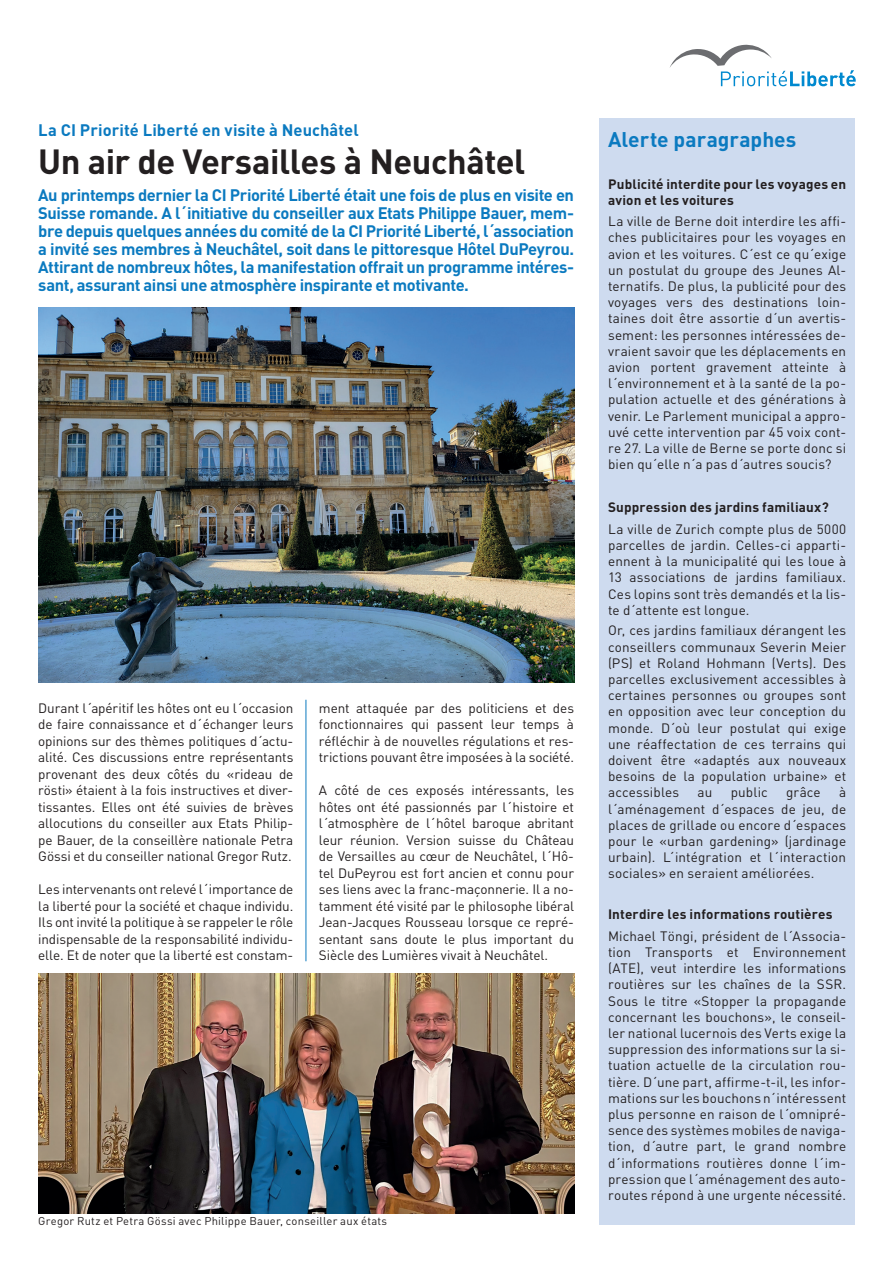
<style>
.page{position:relative;width:893px;height:1263px;background:#fff}
.page>*{position:absolute;margin:0;border:0;box-sizing:border-box;transform-origin:0 0}
.Titel_Artikel{font:700 34.5px "DIN Pro";letter-spacing:-.015em;color:#231f20}
.Editorial_Titel{font:700 21px "DIN Pro";color:#0b7ac0}
.Untertitel_Artikel{font:700 16.5px/18px "DIN Pro";letter-spacing:-.02em;color:#0b7ac0;text-align:justify}
.Untertitel_Artikel-2{font:700 16.5px "DIN Pro";letter-spacing:.005em;color:#0b7ac0}
.Grundtext_Editorial{font:13.5px/16.2px "DIN Pro";letter-spacing:.01em;color:#231f20;text-align:justify}
.Grundtext_Artikel{font:13.5px/16.5px "DIN Pro";letter-spacing:-.01em;color:#231f20;text-align:justify}
.Grundtext_Editorial-2{font:700 13.5px/16.2px "DIN Pro";letter-spacing:.01em;color:#231f20}
.Grundtext_Artikel-2{font:11.25px "DIN Pro";letter-spacing:.02em;color:#231f20}
</style>
<div class="page">
<hr style="left:306px;top:700px;width:1px;height:261px;background:#0b7ac0">
<div style="left:600px;top:118px;width:255px;height:1107px;background:#cedbef"></div>
<img style="left:38px;top:307px;width:536px;height:376px">
<img style="left:38px;top:973px;width:536px;height:240px">
<svg style="left:670px;top:45px;width:186px;height:41px"></svg>
<p class="Untertitel_Artikel-2" style="left:38px;top:119px;width:322px">La CI Priorité Liberté en visite à Neuchâtel</p>
<p class="Titel_Artikel" style="left:38px;top:138px;width:489px">Un air de Versailles à Neuchâtel</p>
<p class="Untertitel_Artikel" style="left:38px;top:185px;width:537px">Au printemps dernier la CI Priorité Liberté était une fois de plus en visite en Suisse romande. A l´initiative du conseiller aux Etats Philippe Bauer, mem&shy;bre depuis quelques années du comité de la CI Priorité Liberté, l´association a invité ses membres à Neuchâtel, soit dans le pittoresque Hôtel DuPeyrou.<br>Attirant de nombreux hôtes, la manifestation offrait un programme intéres&shy;sant, assurant ainsi une atmosphère inspirante et motivante.</p>
<p class="Grundtext_Artikel" style="left:38px;top:699px;width:257px">Durant l´apéritif les hôtes ont eu l´occasion de faire connaissance et d´échanger leurs opinions sur des thèmes politiques d´actu&shy;alité. Ces discussions entre représentants provenant des deux côtés du «rideau de rösti» étaient à la fois instructives et diver&shy;tissantes. Elles ont été suivies de brèves allocutions du conseiller aux Etats Philip&shy;pe Bauer, de la conseillère nationale Petra Gössi et du conseiller national Gregor Rutz.</p>
<p class="Grundtext_Artikel" style="left:38px;top:880px;width:257px">Les intervenants ont relevé l´importance de la liberté pour la société et chaque individu.<br>Ils ont invité la politique à se rappeler le rôle indispensable de la responsabilité individu&shy;elle. Et de noter que la liberté est constam-</p>
<p class="Grundtext_Artikel" style="left:319px;top:699px;width:257px">ment attaquée par des politiciens et des fonctionnaires qui passent leur temps à réfléchir à de nouvelles régulations et res&shy;trictions pouvant être imposées à la société.</p>
<p class="Grundtext_Artikel" style="left:319px;top:781px;width:257px">A côté de ces exposés intéressants, les hôtes ont été passionnés par l´histoire et l´atmosphère de l´hôtel baroque abritant leur réunion. Version suisse du Château de Versailles au cœur de Neuchâtel, l´Hô&shy;tel DuPeyrou est fort ancien et connu pour ses liens avec la franc-maçonnerie. Il a no&shy;tamment été visité par le philosophe libéral Jean-Jacques Rousseau lorsque ce repré&shy;sentant sans doute le plus important du Siècle des Lumières vivait à Neuchâtel.</p>
<p class="Grundtext_Artikel-2" style="left:38px;top:1213px;width:350px">Gregor Rutz et Petra Gössi avec Philippe Bauer, conseiller aux états</p>
<p class="Editorial_Titel" style="left:608px;top:125px;width:190px">Alerte paragraphes</p>
<p class="Grundtext_Editorial-2" style="left:608px;top:175px;width:240px">Publicité interdite pour les voyages en avion et les voitures</p>
<p class="Grundtext_Editorial" style="left:608px;top:213px;width:240px">La ville de Berne doit interdire les affi&shy;ches publicitaires pour les voyages en avion et les voitures. C´est ce qu´exige un postulat du groupe des Jeunes Al&shy;ternatifs. De plus, la publicité pour des voyages vers des destinations loin&shy;taines doit être assortie d´un avertis&shy;sement: les personnes intéressées de&shy;vraient savoir que les déplacements en avion portent gravement atteinte à l´environnement et à la santé de la po&shy;pulation actuelle et des générations à venir. Le Parlement municipal a appro&shy;uvé cette intervention par 45 voix cont&shy;re 27. La ville de Berne se porte donc si bien qu´elle n´a pas d´autres soucis?</p>
<p class="Grundtext_Editorial-2" style="left:608px;top:499px;width:222px">Suppression des jardins familiaux?</p>
<p class="Grundtext_Editorial" style="left:608px;top:520px;width:240px">La ville de Zurich compte plus de 5000 parcelles de jardin. Celles-ci apparti&shy;ennent à la municipalité qui les loue à 13 associations de jardins familiaux.<br>Ces lopins sont très demandés et la lis&shy;te d´attente est longue.</p>
<p class="Grundtext_Editorial" style="left:608px;top:622px;width:240px">Or, ces jardins familiaux dérangent les conseillers communaux Severin Meier (PS) et Roland Hohmann (Verts). Des parcelles exclusivement accessibles à certaines personnes ou groupes sont en opposition avec leur conception du monde. D´où leur postulat qui exige une réaffectation de ces terrains qui doivent être «adaptés aux nouveaux besoins de la population urbaine» et accessibles</p>
<p class="Grundtext_Editorial" style="left:608px;top:784px;width:240px;text-indent:231px">à l´aménagement d´espaces de jeu, de places de grillade ou encore d´espaces pour le «urban gardening» (jardinage urbain). L´intégration et l´interaction sociales» en seraient améliorées.</p>
<p class="Grundtext_Editorial-2" style="left:608px;top:906px;width:226px">Interdire les informations routières</p>
<p class="Grundtext_Editorial" style="left:608px;top:927px;width:240px">Michael Töngi, président de l´Associa&shy;tion Transports et Environnement (ATE), veut interdire les informations routières sur les chaînes de la SSR.<br>Sous le titre «Stopper la propagande concernant les bouchons», le conseil&shy;ler national lucernois des Verts exige la suppression des informations sur la si&shy;tuation actuelle de la circulation rou&shy;tière. D´une part, affirme-t-il, les infor&shy;mations sur les bouchons n´intéressent plus personne en raison de l´omnipré&shy;sence des systèmes mobiles de naviga&shy;tion, d´autre part, le grand nombre d´informations routières donne l´im&shy;pression que l´aménagement des auto&shy;routes répond à une urgente nécessité.</p>
<p class="Grundtext_Editorial" style="left:698px;top:784px;width:16px">au</p>
<p class="Grundtext_Editorial" style="left:731px;top:784px;width:39px">public</p>
<p class="Grundtext_Editorial" style="left:786px;top:784px;width:36px">grâce</p>
</div>
